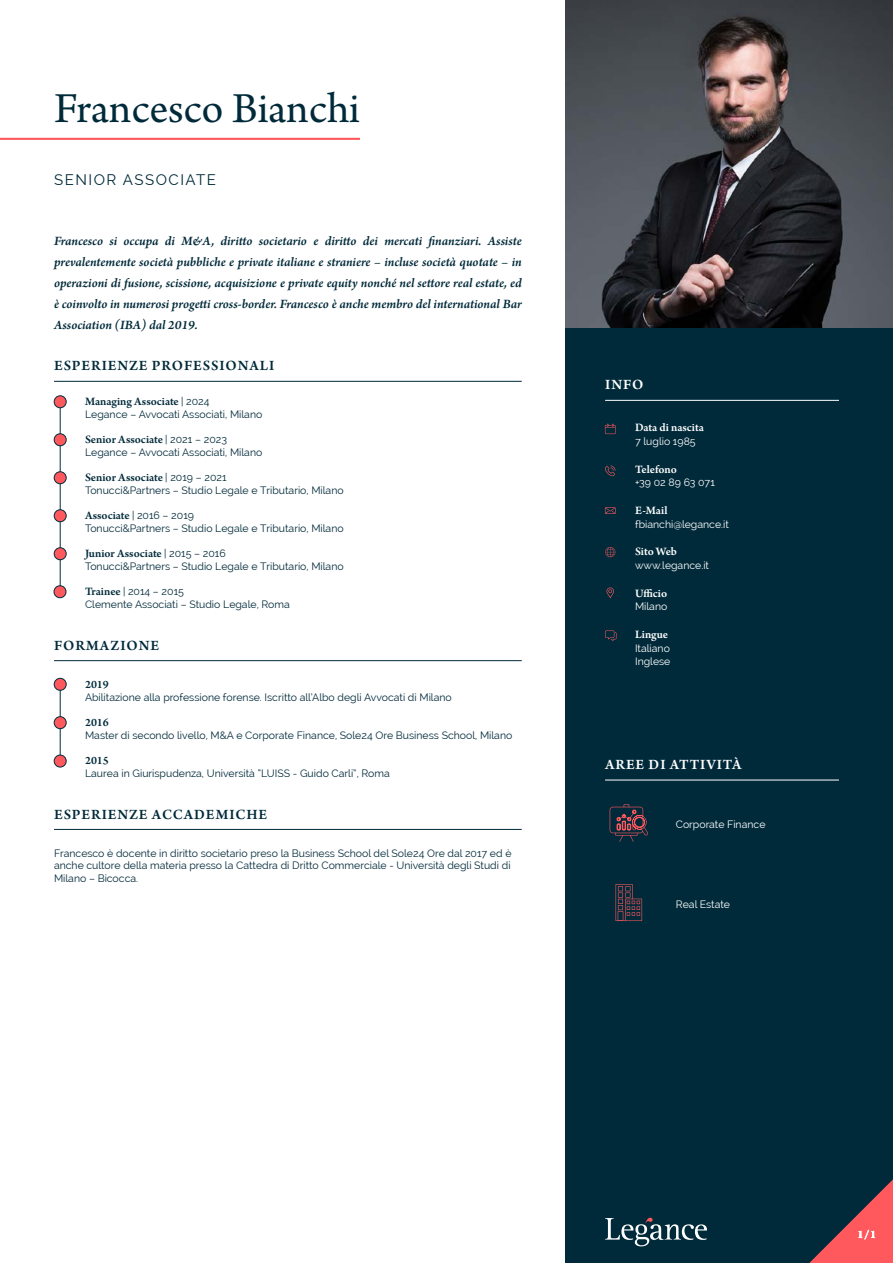
<style>
.page{position:relative;width:893px;height:1263px;background:#fff}
.page>*{position:absolute;margin:0;border:0;box-sizing:border-box;transform-origin:0 0}
.t1{font:45px "Arno Pro";letter-spacing:-.005em;color:#002a3a}
.t2{font:600 15px "Arno Pro";letter-spacing:.06em;color:#002a3a}
.t3{font:600 15px "Arno Pro";letter-spacing:.06em;color:#fff}
.t4{font:15px "Raleway";letter-spacing:.1em;color:#002a3a}
.t5{font:italic 600 13.5px/21px "Arno Pro";letter-spacing:-.005em;color:#002a3a;text-align:justify}
.t6{font:600 12px "Arno Pro";color:#002a3a}
.t7{font:600 12px "Arno Pro";color:#fff}
.t8{font:10.5px/12.6px "Raleway";color:#002a3a}
.t9{font:10.5px/13.5px "Raleway";color:#fff}
.s1{font-family:"Raleway";font-weight:400;font-size:10.5px}
.s2{font-family:"Arno Pro";font-weight:600;font-size:12px}
</style>
<div class="page">
<div style="left:566px;top:0;width:327px;height:1263px;background:#002a3a"></div>
<svg style="left:605px;top:1218px;width:102px;height:28px"></svg>
<svg style="left:809px;top:1179px;width:84px;height:84px"></svg>
<hr style="left:60px;top:684px;width:1px;height:81px;background:#002a3a">
<hr style="left:54px;top:381px;width:468px;height:1px;background:#002a3a">
<hr style="left:54px;top:660px;width:468px;height:1px;background:#002a3a">
<hr style="left:54px;top:829px;width:468px;height:1px;background:#002a3a">
<div style="left:54px;top:755px;width:12px;height:12px;background:#ff585d;border-radius:50%"></div>
<div style="left:54px;top:755px;width:12px;height:12px;border:1px solid #002a3a;border-radius:50%"></div>
<div style="left:54px;top:678px;width:12px;height:12px;background:#ff585d;border-radius:50%"></div>
<div style="left:54px;top:678px;width:12px;height:12px;border:1px solid #002a3a;border-radius:50%"></div>
<div style="left:54px;top:717px;width:12px;height:12px;background:#ff585d;border-radius:50%"></div>
<div style="left:54px;top:716px;width:12px;height:13px;border:1px solid #002a3a;border-radius:50%"></div>
<hr style="left:605px;top:400px;width:234px;height:1px;background:#fff">
<hr style="left:605px;top:780px;width:234px;height:1px;background:#fff">
<svg style="left:606px;top:587px;width:8px;height:11px"></svg>
<svg style="left:605px;top:507px;width:11px;height:7px"></svg>
<svg style="left:605px;top:465px;width:11px;height:11px"></svg>
<svg style="left:605px;top:547px;width:10px;height:10px"></svg>
<svg style="left:605px;top:424px;width:11px;height:10px"></svg>
<svg style="left:605px;top:630px;width:11px;height:11px"></svg>
<svg style="left:615px;top:884px;width:27px;height:37px"></svg>
<svg style="left:610px;top:804px;width:38px;height:38px"></svg>
<hr style="left:60px;top:402px;width:1px;height:190px;background:#002a3a">
<div style="left:54px;top:396px;width:12px;height:12px;background:#ff585d;border-radius:50%"></div>
<div style="left:54px;top:396px;width:12px;height:12px;border:1px solid #002a3a;border-radius:50%"></div>
<div style="left:54px;top:472px;width:12px;height:12px;background:#ff585d;border-radius:50%"></div>
<div style="left:54px;top:472px;width:12px;height:12px;border:1px solid #002a3a;border-radius:50%"></div>
<div style="left:54px;top:434px;width:12px;height:12px;background:#ff585d;border-radius:50%"></div>
<div style="left:54px;top:434px;width:12px;height:12px;border:1px solid #002a3a;border-radius:50%"></div>
<div style="left:54px;top:510px;width:12px;height:12px;background:#ff585d;border-radius:50%"></div>
<div style="left:54px;top:510px;width:12px;height:12px;border:1px solid #002a3a;border-radius:50%"></div>
<div style="left:54px;top:548px;width:12px;height:12px;background:#ff585d;border-radius:50%"></div>
<div style="left:54px;top:547px;width:12px;height:13px;border:1px solid #002a3a;border-radius:50%"></div>
<img style="left:566px;top:0;width:327px;height:327px">
<hr style="left:0;top:138px;width:360px;height:2px;background:#ff585d">
<div style="left:54px;top:586px;width:12px;height:12px;background:#ff585d;border-radius:50%"></div>
<div style="left:54px;top:585px;width:12px;height:13px;border:1px solid #002a3a;border-radius:50%"></div>
<h1 class="t1" style="left:54px;top:83px;width:308px">Francesco Bianchi</h1>
<h2 class="t4" style="left:54px;top:171px;width:164px">SENIOR ASSOCIATE</h2>
<p class="t5" style="left:54px;top:231px;width:469px">Francesco si occupa di M&amp;A, diritto societario e diritto dei mercati finanziari. Assiste prevalentemente società pubbliche e private italiane e straniere – incluse società quotate – in operazioni di fusione, scissione, acquisizione e private equity nonché nel settore real estate, ed è coinvolto in numerosi progetti cross-border. Francesco è anche membro del international Bar Association (IBA) dal 2019.</p>
<h2 class="t2" style="left:54px;top:357px;width:222px">ESPERIENZE PROFESSIONALI</h2>
<p class="t6" style="left:85px;top:395px;width:126px">Managing Associate <span class="s1">| 2024</span></p>
<p class="t8" style="left:85px;top:408px;width:179px">Legance – Avvocati Associati, Milano</p>
<p class="t6" style="left:85px;top:433px;width:143px">Senior Associate <span class="s1">| 2021 – 2023</span></p>
<p class="t8" style="left:85px;top:446px;width:179px">Legance – Avvocati Associati, Milano</p>
<p class="t6" style="left:85px;top:471px;width:143px">Senior Associate <span class="s1">| 2019 – 2021</span></p>
<p class="t8" style="left:85px;top:484px;width:260px">Tonucci&amp;Partners – Studio Legale e Tributario, Milano</p>
<p class="t8" style="left:85px;top:509px;width:260px"><span class="s2">Associate</span> | 2016 – 2019<br>Tonucci&amp;Partners – Studio Legale e Tributario, Milano</p>
<p class="t6" style="left:85px;top:547px;width:142px">Junior Associate <span class="s1">| 2015 – 2016</span></p>
<p class="t8" style="left:85px;top:560px;width:260px">Tonucci&amp;Partners – Studio Legale e Tributario, Milano</p>
<p class="t8" style="left:85px;top:585px;width:206px"><span class="s2">Trainee</span> | 2014 – 2015<br>Clemente Associati – Studio Legale, Roma</p>
<h2 class="t2" style="left:54px;top:637px;width:107px">FORMAZIONE</h2>
<p class="t6" style="left:85px;top:677px;width:25px">2019</p>
<p class="t8" style="left:85px;top:690px;width:368px">Abilitazione alla professione forense. Iscritto all’Albo degli Avvocati di Milano</p>
<p class="t6" style="left:85px;top:715px;width:25px">2016</p>
<p class="t8" style="left:85px;top:728px;width:429px">Master di secondo livello, M&amp;A e Corporate Finance, Sole24 Ore Business School, Milano</p>
<p class="t6" style="left:85px;top:753px;width:25px">2015</p>
<p class="t8" style="left:85px;top:766px;width:306px">Laurea in Giurispudenza, Università “LUISS - Guido Carli”, Roma</p>
<h2 class="t2" style="left:54px;top:805px;width:215px">ESPERIENZE ACCADEMICHE</h2>
<p class="t8" style="left:54px;top:847px;width:459px;text-align:justify">Francesco è docente in diritto societario preso la Business School del Sole24 Ore dal 2017 ed è anche cultore della materia presso la Cattedra di Dritto Commerciale - Università degli Studi di Milano – Bicocca.</p>
<h2 class="t3" style="left:605px;top:376px;width:40px">INFO</h2>
<p class="t7" style="left:635px;top:421px;width:70px">Data di nascita</p>
<p class="t9" style="left:635px;top:434px;width:62px">7 luglio 1985</p>
<p class="t7" style="left:635px;top:462px;width:43px">Telefono</p>
<p class="t9" style="left:635px;top:476px;width:81px">+39 02 89 63 071</p>
<p class="t7" style="left:635px;top:503px;width:34px">E-Mail</p>
<p class="t9" style="left:635px;top:517px;width:95px">fbianchi@legance.it</p>
<p class="t7" style="left:635px;top:545px;width:43px">Sito Web</p>
<p class="t9" style="left:635px;top:558px;width:76px">www.legance.it</p>
<p class="t7" style="left:635px;top:586px;width:34px">Ufficio</p>
<p class="t9" style="left:635px;top:600px;width:34px">Milano</p>
<p class="t7" style="left:635px;top:628px;width:35px">Lingue</p>
<p class="t9" style="left:635px;top:641px;width:37px">Italiano<br>Inglese</p>
<h2 class="t3" style="left:605px;top:756px;width:138px">AREE DI ATTIVITÀ</h2>
<p class="t9" style="left:676px;top:817px;width:91px">Corporate Finance</p>
<p class="t9" style="left:676px;top:897px;width:56px">Real Estate</p>
<p class="t7" style="left:857px;top:1228px;width:20px">1/1</p>
</div>
